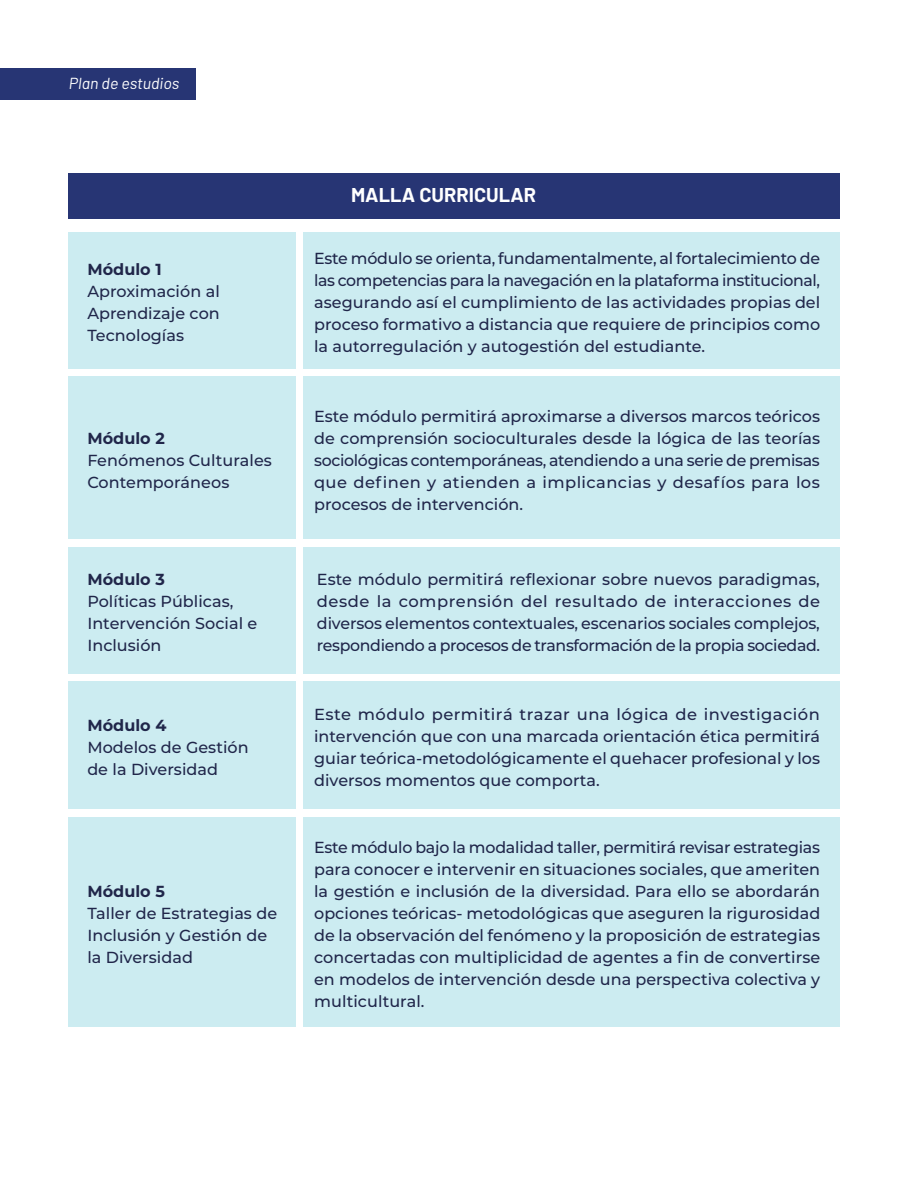
<style>
.page{position:relative;width:908px;height:1191px;background:#fff}
.page>*{position:absolute;margin:0;border:0;box-sizing:border-box;transform-origin:0 0}
.t1{font:700 20px "Barlow";color:#fff}
.t2{font:500 16px/22px "Montserrat";letter-spacing:.005em;color:#20264a;text-align:justify}
.t3{font:700 16px "Montserrat";letter-spacing:.005em;color:#20264a}
.t4{font:italic 16px "Barlow";color:#fff}
</style>
<div class="page">
<div style="left:68px;top:173px;width:771px;height:45px;background:#273574"></div>
<div style="left:0;top:68px;width:195px;height:31px;background:#273574"></div>
<div style="left:68px;top:232px;width:227px;height:137px;background:#ccecf1"></div>
<div style="left:303px;top:232px;width:536px;height:137px;background:#ccecf1"></div>
<div style="left:68px;top:377px;width:227px;height:162px;background:#ccecf1"></div>
<div style="left:303px;top:377px;width:536px;height:162px;background:#ccecf1"></div>
<div style="left:68px;top:547px;width:227px;height:126px;background:#ccecf1"></div>
<div style="left:303px;top:547px;width:536px;height:126px;background:#ccecf1"></div>
<div style="left:68px;top:682px;width:227px;height:127px;background:#ccecf1"></div>
<div style="left:303px;top:682px;width:536px;height:127px;background:#ccecf1"></div>
<div style="left:68px;top:817px;width:227px;height:209px;background:#ccecf1"></div>
<div style="left:303px;top:817px;width:536px;height:209px;background:#ccecf1"></div>
<p class="t4" style="left:69px;top:73px;width:112px">Plan de estudios</p>
<p class="t3" style="left:87px;top:258px;width:76px">Módulo 1</p>
<p class="t2" style="left:87px;top:280px;width:134px">Aproximación al Aprendizaje con Tecnologías</p>
<p class="t3" style="left:87px;top:426px;width:79px">Módulo 2</p>
<p class="t2" style="left:87px;top:448px;width:186px">Fenómenos Culturales<br>Contemporáneos</p>
<p class="t3" style="left:87px;top:568px;width:79px">Módulo 3</p>
<p class="t2" style="left:87px;top:590px;width:171px;text-align:left">Políticas Públicas,<br>Intervención Social e<br>Inclusión</p>
<p class="t3" style="left:87px;top:714px;width:81px">Módulo 4</p>
<p class="t2" style="left:87px;top:736px;width:163px">Modelos de Gestión de la Diversidad</p>
<p class="t3" style="left:87px;top:879px;width:79px">Módulo 5</p>
<p class="t2" style="left:87px;top:901px;width:191px;text-align:left">Taller de Estrategias de<br>Inclusión y Gestión de la Diversidad</p>
<p class="t1" style="left:351px;top:183px;width:187px">MALLA CURRICULAR</p>
<p class="t2" style="left:314px;top:247px;width:507px">Este módulo se orienta, fundamentalmente, al fortalecimiento de las competencias para la navegación en la plataforma institucional, asegurando así el cumplimiento de las actividades propias del proceso formativo a distancia que requiere de principios como la autorregulación y autogestión del estudiante.</p>
<p class="t2" style="left:314px;top:404px;width:507px">Este módulo permitirá aproximarse a diversos marcos teóricos de comprensión socioculturales desde la lógica de las teorías sociológicas contemporáneas, atendiendo a una serie de premisas que definen y atienden a implicancias y desafíos para los procesos de intervención.</p>
<p class="t2" style="left:317px;top:568px;width:504px">Este módulo permitirá reflexionar sobre nuevos paradigmas, desde la comprensión del resultado de interacciones de diversos elementos contextuales, escenarios sociales complejos, respondiendo a procesos de transformación de la propia sociedad.</p>
<p class="t2" style="left:314px;top:703px;width:507px">Este módulo permitirá trazar una lógica de investigación intervención que con una marcada orientación ética permitirá guiar teórica-metodológicamente el quehacer profesional y los diversos momentos que comporta.</p>
<p class="t2" style="left:314px;top:835px;width:507px">Este módulo bajo la modalidad taller, permitirá revisar estrategias para conocer e intervenir en situaciones sociales, que ameriten la gestión e inclusión de la diversidad. Para ello se abordarán opciones teóricas- metodológicas que aseguren la rigurosidad de la observación del fenómeno y la proposición de estrategias concertadas con multiplicidad de agentes a fin de convertirse en modelos de intervención desde una perspectiva colectiva y multicultural.</p>
</div>
